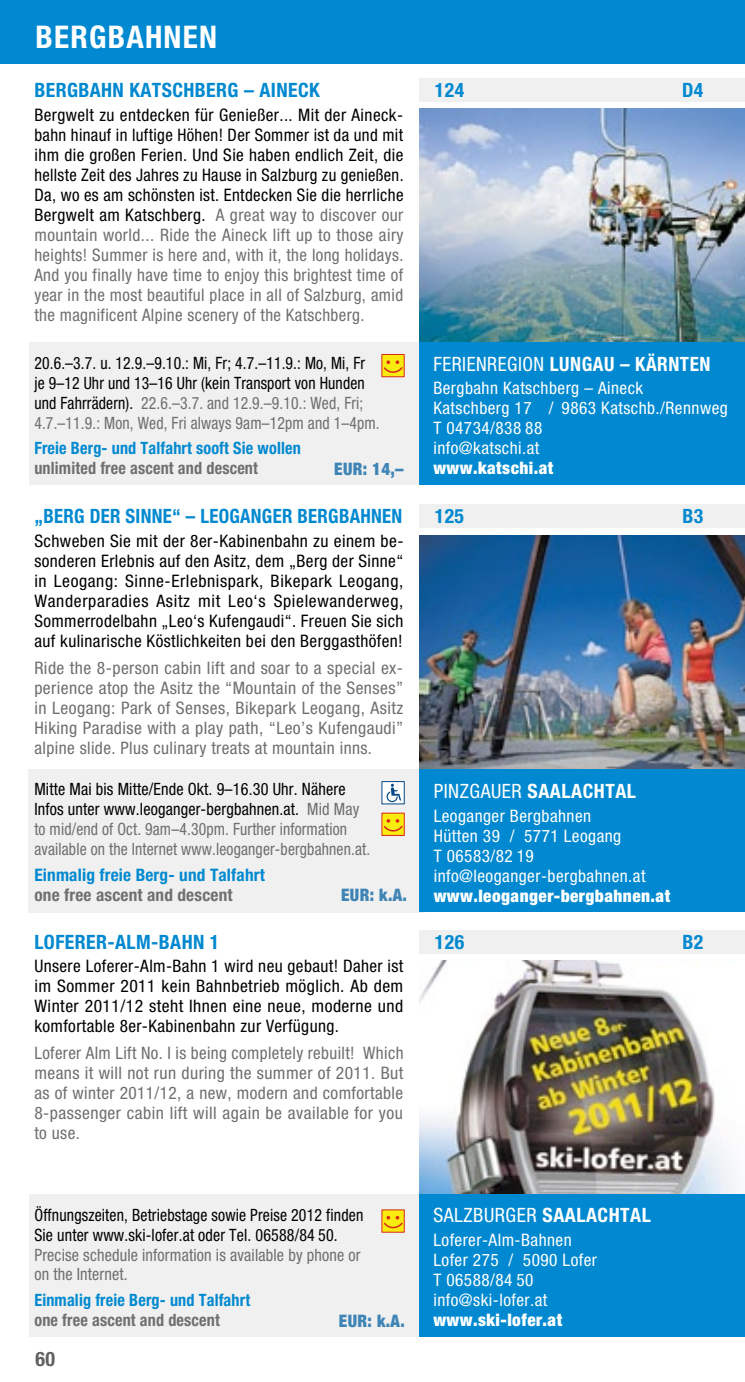
<style>
.page{position:relative;width:745px;height:1382px;background:#fff}
.page>*{position:absolute;margin:0;border:0;box-sizing:border-box;transform-origin:0 0}
.t1{font:700 condensed 31.25px "Helvetica Neue LT Std";letter-spacing:.04em;color:#fff}
.t2{font:700 condensed 20px "Helvetica Neue LT Std";color:#606060}
.t3{font:700 condensed 19.75px "Helvetica Neue LT Std";letter-spacing:.02em;color:#0089d0}
.t4{font:700 condensed 19.75px "Helvetica Neue LT Std";letter-spacing:.025em;color:#fff}
.t5{font:700 condensed 19.75px "Helvetica Neue LT Std";letter-spacing:.02em;color:#0089d0;scale:.95 1}
.t6{font:condensed 19.75px "Helvetica Neue LT Std";color:#fff}
.t7{font:condensed 17.25px/20px "Helvetica Neue LT Std";letter-spacing:.025em;color:#6f6f6f;text-align:justify}
.t8{font:condensed 17.25px/20px "Helvetica Neue LT Std";letter-spacing:.025em;color:#000;text-align:justify}
.t9{font:condensed 17.25px/20px "Helvetica Neue LT Std";letter-spacing:.025em;color:#fff}
.t10{font:900 condensed 17.25px "Helvetica Neue LT Std";letter-spacing:.025em;color:#fff}
.t11{font:700 condensed 17.25px "Helvetica Neue LT Std";letter-spacing:.01em;color:#0089d0}
.t12{font:900 condensed 17.25px "Helvetica Neue LT Std";letter-spacing:.02em;color:#3e84b5}
.t13{font:700 condensed 17.25px "Helvetica Neue LT Std";letter-spacing:.01em;color:#6f6f6f}
.t14{font:condensed 17px/20px "Helvetica Neue LT Std";letter-spacing:.01em;color:#6f6f6f;scale:.95 1}
.t15{font:condensed 17px/20px "Helvetica Neue LT Std";letter-spacing:.01em;color:#000;scale:.92 1}
.t16{font:condensed 17px/20px "Helvetica Neue LT Std";letter-spacing:.01em;color:#000;scale:.93 1}
.t17{font:700 condensed 17px "Helvetica Neue LT Std";letter-spacing:.01em;color:#0089d0;scale:.95 1}
.t18{font:700 condensed 17px "Helvetica Neue LT Std";letter-spacing:.01em;color:#6f6f6f;scale:.95 1}
.s1{color:#000}
.s2{color:#6f6f6f}
</style>
<div class="page">
<div style="left:29px;top:1194px;width:393px;height:143px;background:#f0f0f0"></div>
<div style="left:29px;top:769px;width:396px;height:143px;background:#f0f0f0"></div>
<div style="left:29px;top:342px;width:396px;height:143px;background:#f0f0f0"></div>
<div style="left:0;top:0;width:744px;height:64px;background:#0089d0"></div>
<div style="left:419px;top:505px;width:325px;height:23px;background:#f0f0f0"></div>
<div style="left:419px;top:930px;width:325px;height:23px;background:#f0f0f0"></div>
<div style="left:419px;top:78px;width:325px;height:23px;background:#f0f0f0"></div>
<img style="left:419px;top:960px;width:317px;height:234px">
<div style="left:419px;top:1194px;width:325px;height:143px;background:#0089d0"></div>
<img style="left:419px;top:535px;width:325px;height:234px">
<div style="left:419px;top:769px;width:325px;height:143px;background:#0089d0"></div>
<img style="left:419px;top:108px;width:325px;height:234px">
<div style="left:419px;top:342px;width:325px;height:143px;background:#0089d0"></div>
<div style="left:381px;top:1209px;width:23px;height:24px;background:#f9eb0f;border:1px solid #d82717"></div>
<svg style="left:382px;top:1216px;width:22px;height:13px"></svg>
<div style="left:381px;top:813px;width:23px;height:23px;background:#f9eb0f;border:1px solid #d82717"></div>
<svg style="left:382px;top:819px;width:22px;height:13px"></svg>
<svg style="left:381px;top:781px;width:23px;height:23px"></svg>
<svg style="left:386px;top:784px;width:15px;height:18px"></svg>
<div style="left:381px;top:354px;width:23px;height:23px;background:#f9eb0f;border:1px solid #d82717"></div>
<svg style="left:382px;top:360px;width:22px;height:14px"></svg>
<h1 class="t1" style="left:35px;top:18px;width:183px">BERGBAHNEN</h1>
<p class="t3" style="left:34px;top:78px;width:24px">Bergbahn</p>
<p class="t3" style="left:129px;top:78px;width:66px">Katschberg</p>
<p class="t3" style="left:244px;top:78px;width:63px">– AINECK</p>
<p class="t3" style="left:434px;top:78px;width:31px">124</p>
<p class="t3" style="left:681px;top:78px;width:23px">D4</p>
<p class="t7" style="left:34px;top:104px;width:370px"><span class="s1">Bergwelt zu entdecken für Genießer... Mit der Aineck&shy;bahn hinauf in luftige Höhen! Der Sommer ist da und mit ihm die großen Ferien. Und Sie haben endlich Zeit, die hellste Zeit des Jahres zu Hause in Salzburg zu genießen.<br>Da, wo es am schönsten ist. Entdecken Sie die herrliche Bergwelt am Katschberg.</span> A great way to discover our mountain world... Ride the Aineck lift up to those airy heights! Summer is here and, with it, the long holidays.<br>And you finally have time to enjoy this brightest time of year in the most beautiful place in all of Salzburg, amid the magnificent Alpine scenery of the Katschberg.</p>
<p class="t15" style="left:34px;top:352px;width:376px">20.6.–3.7. u. 12.9.–9.10.: Mi, Fr; 4.7.–11.9.: Mo, Mi, Fr je 9–12 Uhr und 13–16 Uhr (kein Transport von Hunden und Fahrrädern). <span class="s2">22.6.–3.7. and 12.9.–9.10.: Wed, Fri; 4.7.–11.9.: Mon, Wed, Fri always 9am–12pm and 1–4pm.</span></p>
<p class="t17" style="left:34px;top:438px;width:282px">Freie Berg- und Talfahrt sooft Sie wollen</p>
<p class="t18" style="left:34px;top:458px;width:237px">unlimited free ascent and descent</p>
<p class="t12" style="left:334px;top:458px;width:71px">EUR: 14,–</p>
<p class="t6" style="left:433px;top:352px;width:20px">Ferienregion</p>
<p class="t4" style="left:549px;top:352px;width:119px">Lungau – Kärnten</p>
<p class="t9" style="left:433px;top:378px;width:296px">Bergbahn Katschberg – Aineck<br>Katschberg 17 / 9863 Katschb./Rennweg<br>T 04734/838 88<br>info@katschi.at</p>
<p class="t10" style="left:433px;top:457px;width:121px">www.katschi.at</p>
<p class="t5" style="left:34px;top:504px;width:32px">„Berg</p>
<p class="t5" style="left:90px;top:504px;width:12px">der</p>
<p class="t5" style="left:125px;top:504px;width:122px">Sinne“ – Leoganger</p>
<p class="t5" style="left:297px;top:504px;width:24px">Bergbahnen</p>
<p class="t3" style="left:434px;top:504px;width:31px">125</p>
<p class="t3" style="left:682px;top:504px;width:22px">B3</p>
<p class="t8" style="left:34px;top:531px;width:370px">Schweben Sie mit der 8er-Kabinenbahn zu einem be&shy;sonderen Erlebnis auf den Asitz, dem „Berg der Sinne“ in Leogang: Sinne-Erlebnispark, Bikepark Leogang, Wanderparadies Asitz mit Leo‘s Spielewanderweg, Sommerrodelbahn „Leo‘s Kufengaudi“. Freuen Sie sich auf kulinarische Köstlichkeiten bei den Berggasthöfen!</p>
<p class="t7" style="left:34px;top:658px;width:370px">Ride the 8-person cabin lift and soar to a special ex&shy;perience atop the Asitz the “Mountain of the Senses” in Leogang: Park of Senses, Bikepark Leogang, Asitz Hiking Paradise with a play path, “Leo’s Kufengaudi” alpine slide. Plus culinary treats at mountain inns.</p>
<p class="t14" style="left:34px;top:779px;width:355px"><span class="s1">Mitte Mai bis Mitte/Ende Okt. 9–16.30 Uhr. Nähere Infos unter www.leoganger-bergbahnen.at.</span> Mid May to mid/end of Oct. 9am–4.30pm. Further information available on the Internet www.leoganger-bergbahnen.at.</p>
<p class="t11" style="left:34px;top:864px;width:232px">Einmalig freie Berg- und Talfahrt</p>
<p class="t13" style="left:34px;top:884px;width:199px">one free ascent and descent</p>
<p class="t12" style="left:341px;top:884px;width:67px">EUR: k.A.</p>
<p class="t6" style="left:433px;top:780px;width:21px">Pinzgauer</p>
<p class="t4" style="left:527px;top:779px;width:12px">Saala</p>
<p class="t4" style="left:582px;top:779px;width:23px">chtal</p>
<p class="t9" style="left:433px;top:805px;width:213px">Leoganger Bergbahnen<br>Hütten 39 / 5771 Leogang<br>T 06583/82 19 info@leoganger-bergbahnen.at</p>
<p class="t10" style="left:433px;top:885px;width:238px">www.leoganger-bergbahnen.at</p>
<p class="t3" style="left:34px;top:930px;width:42px">Loferer</p>
<p class="t3" style="left:107px;top:930px;width:64px">-Alm-bahn</p>
<p class="t3" style="left:210px;top:930px;width:11px">1</p>
<p class="t3" style="left:434px;top:930px;width:31px">126</p>
<p class="t3" style="left:682px;top:930px;width:22px">B2</p>
<p class="t8" style="left:34px;top:956px;width:370px">Unsere Loferer-Alm-Bahn 1 wird neu gebaut! Daher ist im Sommer 2011 kein Bahnbetrieb möglich. Ab dem Winter 2011/12 steht Ihnen eine neue, moderne und komfortable 8er-Kabinenbahn zur Verfügung.</p>
<p class="t7" style="left:34px;top:1043px;width:370px">Loferer Alm Lift No. I is being completely rebuilt! Which means it will not run during the summer of 2011. But as of winter 2011/12, a new, modern and comfortable 8-passenger cabin lift will again be available for you to use.</p>
<p class="t16" style="left:34px;top:1204px;width:355px">Öffnungszeiten, Betriebstage sowie Preise 2012 finden<br>Sie unter www.ski-lofer.at oder Tel. 06588/84 50.</p>
<p class="t14" style="left:34px;top:1244px;width:344px">Precise schedule information is available by phone or on the Internet.</p>
<p class="t17" style="left:34px;top:1290px;width:228px">Einmalig freie Berg- und Talfahrt</p>
<p class="t18" style="left:34px;top:1310px;width:197px">one free ascent and descent</p>
<p class="t12" style="left:339px;top:1310px;width:67px">EUR: k.A.</p>
<p class="t2" style="left:35px;top:1347px;width:21px">60</p>
<p class="t6" style="left:433px;top:1204px;width:22px">Salzburger</p>
<p class="t4" style="left:542px;top:1203px;width:12px">Saala</p>
<p class="t4" style="left:597px;top:1203px;width:23px">chtal</p>
<p class="t9" style="left:433px;top:1230px;width:165px">Loferer-Alm-Bahnen<br>Lofer 275 / 5090 Lofer<br>T 06588/84 50 info@ski-lofer.at</p>
<p class="t10" style="left:433px;top:1309px;width:130px">www.ski-lofer.at</p>
</div>
